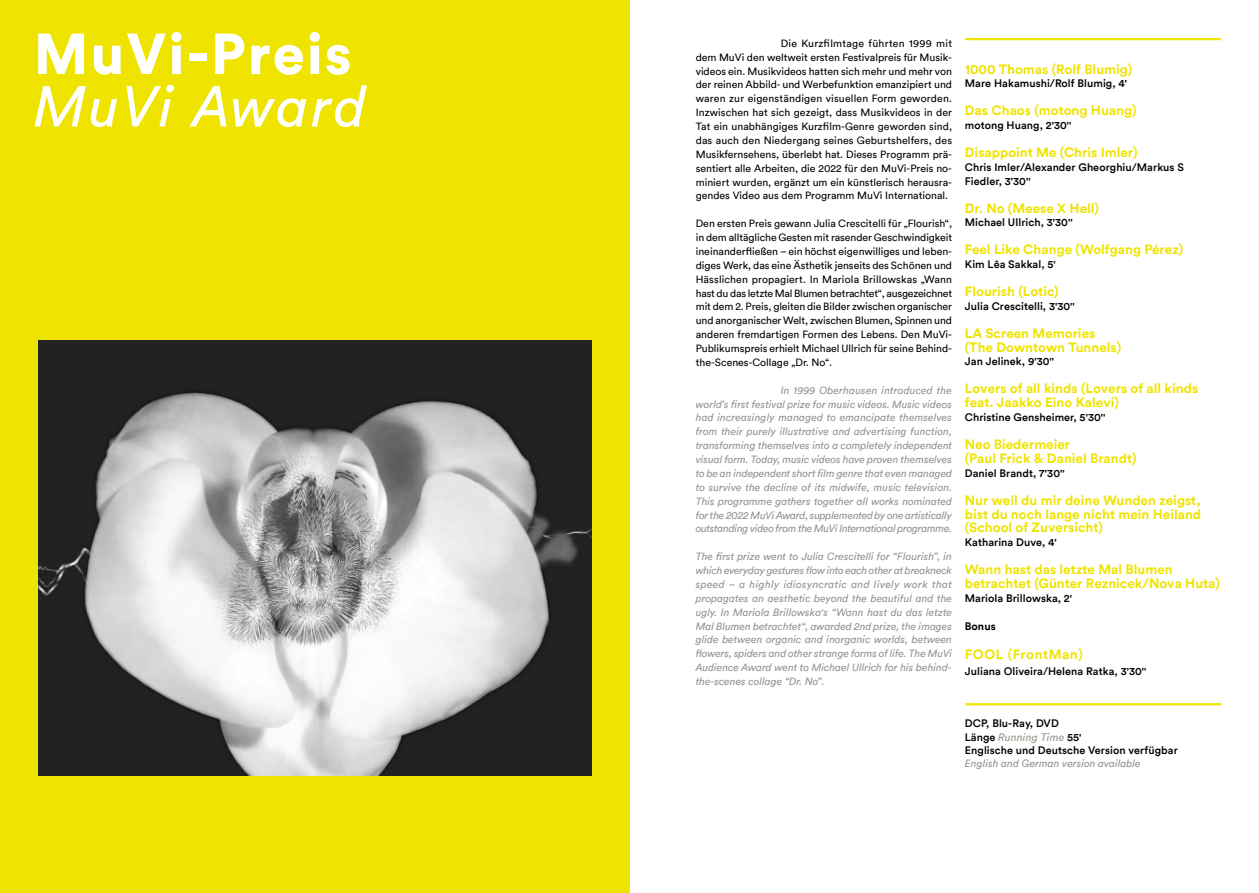
<style>
.page{position:relative;width:1259px;height:893px;background:#fff}
.page>*{position:absolute;margin:0;border:0;box-sizing:border-box;transform-origin:0 0}
.t1{font:900 57px "Circular Pro TT";letter-spacing:.035em;color:#fff}
.t2{font:italic 57px "Circular Pro TT";letter-spacing:.04em;color:#fff}
.t3{font:700 13.5px/14px "Circular Pro TT";color:#efe400}
.t4{font:700 13.5px "Circular Pro TT";letter-spacing:.04em;color:#efe400}
.t5{font:500 10.8px/14px "Circular Pro TT";letter-spacing:.005em;color:#000}
.t6{font:700 10.8px "Circular Pro TT";letter-spacing:.005em;color:#000}
.t7{font:10.5px/13.8px "Circular Pro TT";color:#000;text-align:justify}
.t8{font:italic 10.5px/13.8px "Circular Pro TT";color:#949390;text-align:justify}
.s1{font-weight:400;font-style:italic;color:#979488}
</style>
<div class="page">
<div style="left:0;top:0;width:629px;height:893px;background:#efe400"></div>
<hr style="left:965px;top:38px;width:256px;height:2px;background:#efe400">
<hr style="left:965px;top:703px;width:256px;height:2px;background:#efe400">
<img style="left:38px;top:341px;width:553px;height:434px">
<h1 class="t1" style="left:34px;top:28px;width:319px">MuVi-Preis</h1>
<h1 class="t2" style="left:34px;top:80px;width:334px">MuVi Award</h1>
<p class="t7" style="left:696px;top:37px;width:258px;text-indent:85px">Die Kurzfilmtage führten 1999 mit dem MuVi den weltweit ersten Festivalpreis für Musik&shy;videos ein. Musikvideos hatten sich mehr und mehr von der reinen Abbild- und Werbefunktion emanzipiert und waren zur eigenständigen visuellen Form geworden.<br>Inzwischen hat sich gezeigt, dass Musikvideos in der Tat ein unabhängiges Kurzfilm-Genre geworden sind, das auch den Niedergang seines Geburtshelfers, des Musikfernsehens, überlebt hat. Dieses Programm prä&shy;sentiert alle Arbeiten, die 2022 für den MuVi-Preis no&shy;miniert wurden, ergänzt um ein künstlerisch herausra&shy;gendes Video aus dem Programm MuVi International.</p>
<p class="t7" style="left:696px;top:217px;width:258px">Den ersten Preis gewann Julia Crescitelli für „Flourish“, in dem alltägliche Gesten mit rasender Geschwindigkeit ineinanderfließen – ein höchst eigenwilliges und leben&shy;diges Werk, das eine Ästhetik jenseits des Schönen und Hässlichen propagiert. In Mariola Brillowskas „Wann hast du das letzte Mal Blumen betrachtet“, ausgezeichnet mit dem 2. Preis, gleiten die Bilder zwischen organischer und anorganischer Welt, zwischen Blumen, Spinnen und anderen fremdartigen Formen des Lebens. Den MuVi-Publikumspreis erhielt Michael Ullrich für seine Behind&shy;the-Scenes-Collage „Dr. No“.</p>
<p class="t8" style="left:696px;top:384px;width:258px;text-indent:85px">In 1999 Oberhausen introduced the world’s first festival prize for music videos. Music videos had increasingly managed to emancipate themselves from their purely illustrative and advertising function, transforming themselves into a completely independent visual form. Today, music videos have proven themselves to be an independent short film genre that even managed to survive the decline of its midwife, music television.<br>This programme gathers together all works nominated for the 2022 MuVi Award, supplemented by one artistically outstanding video from the MuVi International programme.</p>
<p class="t8" style="left:696px;top:550px;width:258px">The first prize went to Julia Crescitelli for “Flourish”, in which everyday gestures flow into each other at breakneck speed – a highly idiosyncratic and lively work that propagates an aesthetic beyond the beautiful and the ugly. In Mariola Brillowska's “Wann hast du das letzte Mal Blumen betrachtet“, awarded 2nd prize, the images glide between organic and inorganic worlds, between flowers, spiders and other strange forms of life. The MuVi Audience Award went to Michael Ullrich for his behind&shy;the-scenes collage “Dr. No”.</p>
<p class="t3" style="left:965px;top:62px;width:169px">1000 Thomas (Rolf Blumig)</p>
<p class="t5" style="left:965px;top:77px;width:164px">Mare Hakamushi/Rolf Blumig, 4'</p>
<p class="t3" style="left:965px;top:104px;width:173px">Das Chaos (motong Huang)</p>
<p class="t5" style="left:965px;top:119px;width:108px">motong Huang, 2'30''</p>
<p class="t3" style="left:965px;top:146px;width:174px">Disappoint Me (Chris Imler)</p>
<p class="t5" style="left:965px;top:161px;width:221px">Chris Imler/Alexander Gheorghiu/Markus S<br>Fiedler, 3'30''</p>
<p class="t3" style="left:965px;top:201px;width:136px">Dr. No (Meese X Hell)</p>
<p class="t5" style="left:965px;top:216px;width:109px">Michael Ullrich, 3'30''</p>
<p class="t3" style="left:965px;top:243px;width:220px">Feel Like Change (Wolfgang Pérez)</p>
<p class="t5" style="left:965px;top:258px;width:93px">Kim Lêa Sakkal, 5'</p>
<p class="t3" style="left:965px;top:285px;width:95px">Flourish (Lotic)</p>
<p class="t5" style="left:965px;top:299px;width:112px">Julia Crescitelli, 3'30''</p>
<p class="t3" style="left:965px;top:326px;width:158px">LA Screen Memories (The Downtown Tunnels)</p>
<p class="t5" style="left:965px;top:355px;width:91px">Jan Jelinek, 9'30''</p>
<p class="t3" style="left:965px;top:382px;width:235px">Lovers of all kinds (Lovers of all kinds feat. Jaakko Eino Kalevi)</p>
<p class="t5" style="left:965px;top:411px;width:142px">Christine Gensheimer, 5'30''</p>
<p class="t3" style="left:965px;top:438px;width:173px">Neo Biedermeier<br>(Paul Frick &amp; Daniel Brandt)</p>
<p class="t5" style="left:965px;top:466px;width:101px">Daniel Brandt, 7'30''</p>
<p class="t3" style="left:965px;top:493px;width:238px;text-align:justify">Nur weil du mir deine Wunden zeigst, bist du noch lange nicht mein Heiland (School of Zuversicht)</p>
<p class="t5" style="left:965px;top:536px;width:94px">Katharina Duve, 4'</p>
<p class="t3" style="left:965px;top:563px;width:257px">Wann hast das letzte Mal Blumen betrachtet (Günter Reznicek/Nova Huta)</p>
<p class="t5" style="left:965px;top:592px;width:109px">Mariola Brillowska, 2'</p>
<p class="t6" style="left:965px;top:621px;width:32px">Bonus</p>
<p class="t4" style="left:965px;top:649px;width:119px">FOOL (FrontMan)</p>
<p class="t5" style="left:965px;top:665px;width:183px">Juliana Oliveira/Helena Ratka, 3'30''</p>
<p class="t5" style="left:965px;top:716px;width:214px">DCP, Blu-Ray, DVD<br>Länge <span class="s1">Running Time</span> 55'<br>Englische und Deutsche Version verfügbar</p>
<p class="t8" style="left:965px;top:757px;width:177px">English and German version available</p>
</div>
